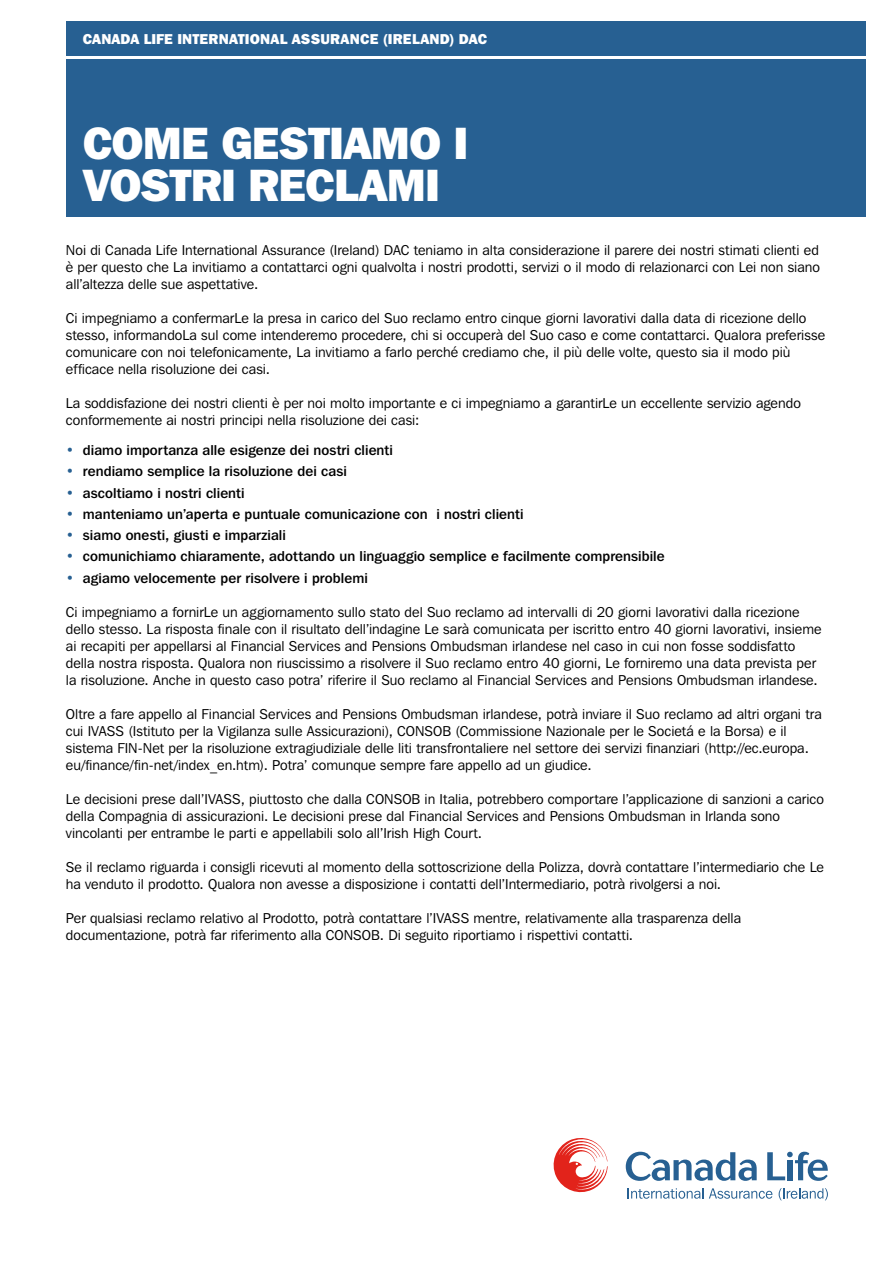
<style>
.page{position:relative;width:893px;height:1263px;background:#fff}
.page>*{position:absolute;margin:0;border:0;box-sizing:border-box;transform-origin:0 0}
.t1{font:800 45px/42.5px "Franklin Gothic IT Cby BT";letter-spacing:-.02em;color:#fff}
.Body_Text{font:14.25px/17px "Franklin Gothic IT Cby BT";letter-spacing:.005em;color:#000}
.Body_Text-2{font:500 14.25px "Franklin Gothic IT Cby BT";letter-spacing:.005em;color:#000}
.t2{font:800 14.25px "Franklin Gothic IT Cby BT";letter-spacing:.015em;color:#fff}
.s1{color:#276092}
</style>
<div class="page">
<div style="left:66px;top:21px;width:799px;height:34px;background:#276092"></div>
<div style="left:66px;top:60px;width:799px;height:157px;background:#276092"></div>
<svg style="left:626px;top:1152px;width:131px;height:29px"></svg>
<svg style="left:767px;top:1152px;width:61px;height:29px"></svg>
<svg style="left:553px;top:1138px;width:55px;height:55px"></svg>
<svg style="left:628px;top:1188px;width:75px;height:11px"></svg>
<svg style="left:709px;top:1188px;width:63px;height:11px"></svg>
<svg style="left:779px;top:1188px;width:49px;height:12px"></svg>
<p class="t2" style="left:83px;top:30px;width:406px">CANADA LIFE INTERNATIONAL ASSURANCE (IRELAND) DAC</p>
<p class="t1" style="left:83px;top:121px;width:387px">COME GESTIAMO I<br>VOSTRI RECLAMI</p>
<p class="Body_Text" style="left:66px;top:241px;width:756px;text-align:justify">Noi di Canada Life International Assurance (Ireland) DAC teniamo in alta considerazione il parere dei nostri stimati clienti ed è per questo che La invitiamo a contattarci ogni qualvolta i nostri prodotti, servizi o il modo di relazionarci con Lei non siano all’altezza delle sue aspettative.</p>
<p class="Body_Text" style="left:66px;top:309px;width:761px">Ci impegniamo a confermarLe la presa in carico del Suo reclamo entro cinque giorni lavorativi dalla data di ricezione dello stesso, informandoLa sul come intenderemo procedere, chi si occuperà del Suo caso e come contattarci. Qualora preferisse comunicare con noi telefonicamente, La invitiamo a farlo perché crediamo che, il più delle volte, questo sia il modo più efficace nella risoluzione dei casi.</p>
<p class="Body_Text" style="left:66px;top:395px;width:736px">La soddisfazione dei nostri clienti è per noi molto importante e ci impegniamo a garantirLe un eccellente servizio agendo conformemente ai nostri principi nella risoluzione dei casi:</p>
<p class="Body_Text-2" style="left:66px;top:441px;width:329px"><span class="s1">•</span> diamo importanza alle esigenze dei nostri clienti</p>
<p class="Body_Text-2" style="left:66px;top:462px;width:283px"><span class="s1">•</span> rendiamo semplice la risoluzione dei casi</p>
<p class="Body_Text-2" style="left:66px;top:484px;width:180px"><span class="s1">•</span> ascoltiamo i nostri clienti</p>
<p class="Body_Text-2" style="left:66px;top:505px;width:459px"><span class="s1">•</span> manteniamo un’aperta e puntuale comunicazione con i nostri clienti</p>
<p class="Body_Text-2" style="left:66px;top:526px;width:221px"><span class="s1">•</span> siamo onesti, giusti e imparziali</p>
<p class="Body_Text-2" style="left:66px;top:547px;width:600px"><span class="s1">•</span> comunichiamo chiaramente, adottando un linguaggio semplice e facilmente comprensibile</p>
<p class="Body_Text-2" style="left:66px;top:569px;width:303px"><span class="s1">•</span> agiamo velocemente per risolvere i problemi</p>
<p class="Body_Text" style="left:66px;top:603px;width:757px">Ci impegniamo a fornirLe un aggiornamento sullo stato del Suo reclamo ad intervalli di 20 giorni lavorativi dalla ricezione dello stesso. La risposta finale con il risultato dell’indagine Le sarà comunicata per iscritto entro 40 giorni lavorativi, insieme ai recapiti per appellarsi al Financial Services and Pensions Ombudsman irlandese nel caso in cui non fosse soddisfatto della nostra risposta. Qualora non riuscissimo a risolvere il Suo reclamo entro 40 giorni, Le forniremo una data prevista per la risoluzione. Anche in questo caso potra’ riferire il Suo reclamo al Financial Services and Pensions Ombudsman irlandese.</p>
<p class="Body_Text" style="left:66px;top:705px;width:757px">Oltre a fare appello al Financial Services and Pensions Ombudsman irlandese, potrà inviare il Suo reclamo ad altri organi tra cui IVASS (Istituto per la Vigilanza sulle Assicurazioni), CONSOB (Commissione Nazionale per le Societá e la Borsa) e il sistema FIN-Net per la risoluzione extragiudiziale delle liti transfrontaliere nel settore dei servizi finanziari (http://ec.europa. eu/finance/fin-net/index_en.htm). Potra’ comunque sempre fare appello ad un giudice.</p>
<p class="Body_Text" style="left:66px;top:790px;width:760px">Le decisioni prese dall’IVASS, piuttosto che dalla CONSOB in Italia, potrebbero comportare l’applicazione di sanzioni a carico della Compagnia di assicurazioni. Le decisioni prese dal Financial Services and Pensions Ombudsman in Irlanda sono vincolanti per entrambe le parti e appellabili solo all’Irish High Court.</p>
<p class="Body_Text" style="left:66px;top:858px;width:759px">Se il reclamo riguarda i consigli ricevuti al momento della sottoscrizione della Polizza, dovrà contattare l’intermediario che Le ha venduto il prodotto. Qualora non avesse a disposizione i contatti dell’Intermediario, potrà rivolgersi a noi.</p>
<p class="Body_Text" style="left:66px;top:909px;width:677px">Per qualsiasi reclamo relativo al Prodotto, potrà contattare l’IVASS mentre, relativamente alla trasparenza della documentazione, potrà far riferimento alla CONSOB. Di seguito riportiamo i rispettivi contatti.</p>
</div>
